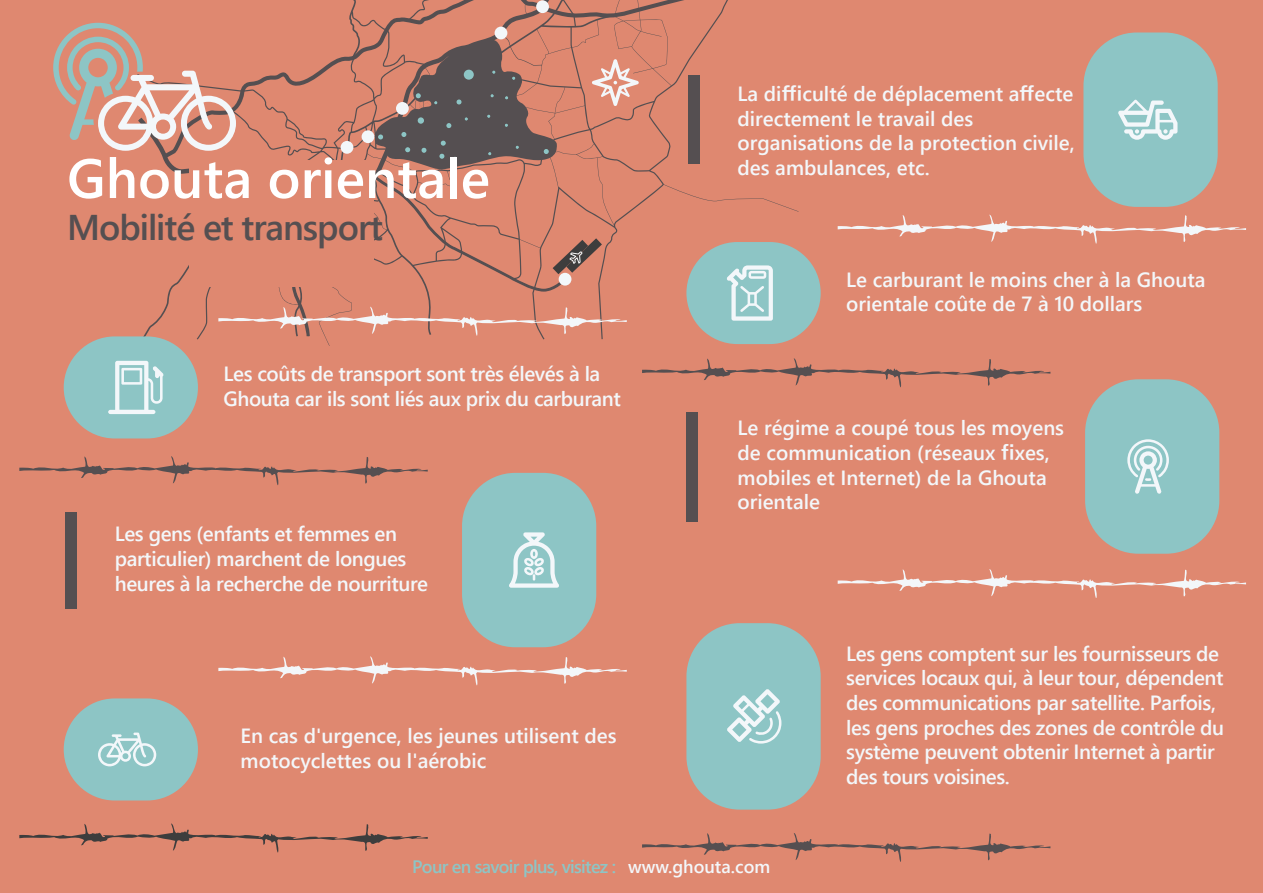
<style>
.page{position:relative;width:1263px;height:893px;background:#df8870}
.page>*{position:absolute;margin:0;border:0;box-sizing:border-box;transform-origin:0 0}
.t1{font:700 55.35px "Yu Gothic UI";color:#fff}
.t2{font:700 35.7px "Yu Gothic UI";letter-spacing:-.03em;color:#554f51}
.t3{font:700 20.55px/24.6px "Yu Gothic UI";letter-spacing:-.02em;color:#f3f7fa}
.t4{font:700 20.55px/24.6px "Yu Gothic UI";color:#f3f7fa}
.t5{font:700 18px "Yu Gothic UI";letter-spacing:-.04em;color:#8dc5c5}
.s1{color:#f3f7fa}
</style>
<div class="page">
<svg style="left:197px;top:0;width:602px;height:346px"></svg>
<svg style="left:218px;top:656px;width:409px;height:29px"></svg>
<svg style="left:19px;top:823px;width:409px;height:29px"></svg>
<svg style="left:19px;top:456px;width:409px;height:29px"></svg>
<svg style="left:642px;top:358px;width:408px;height:29px"></svg>
<svg style="left:642px;top:833px;width:408px;height:29px"></svg>
<svg style="left:838px;top:215px;width:408px;height:29px"></svg>
<svg style="left:838px;top:569px;width:408px;height:29px"></svg>
<div style="left:65px;top:512px;width:12px;height:96px;background:#554f51"></div>
<div style="left:688px;top:76px;width:12px;height:88px;background:#554f51"></div>
<div style="left:686px;top:412px;width:11px;height:109px;background:#554f51"></div>
<div style="left:462px;top:473px;width:134px;height:174px;background:#8dc5c5;border-radius:53px"></div>
<div style="left:64px;top:336px;width:134px;height:102px;background:#8dc5c5;border-radius:51px"></div>
<div style="left:64px;top:698px;width:134px;height:102px;background:#8dc5c5;border-radius:51px"></div>
<div style="left:686px;top:242px;width:135px;height:102px;background:#8dc5c5;border-radius:51px"></div>
<div style="left:686px;top:623px;width:135px;height:187px;background:#8dc5c5;border-radius:53px"></div>
<div style="left:1083px;top:33px;width:135px;height:174px;background:#8dc5c5;border-radius:53px"></div>
<div style="left:1085px;top:379px;width:134px;height:175px;background:#8dc5c5;border-radius:53px"></div>
<svg style="left:727px;top:265px;width:46px;height:56px"></svg>
<svg style="left:98px;top:733px;width:58px;height:33px"></svg>
<svg style="left:108px;top:361px;width:56px;height:53px"></svg>
<svg style="left:1118px;top:100px;width:59px;height:40px"></svg>
<svg style="left:509px;top:532px;width:50px;height:56px"></svg>
<svg style="left:727px;top:689px;width:54px;height:55px"></svg>
<svg style="left:1127px;top:439px;width:42px;height:55px"></svg>
<svg style="left:53px;top:0;width:586px;height:336px"></svg>
<div style="left:189px;top:160px;width:185px;height:127px;background:#df8870"></div>
<h1 class="t1" style="left:67px;top:147px;width:424px">Ghouta orientale</h1>
<h2 class="t2" style="left:67px;top:207px;width:317px">Mobilité et transport</h2>
<p class="t3" style="left:224px;top:362px;width:399px">Les coûts de transport sont très élevés à la<br>Ghouta car ils sont liés aux prix du carburant</p>
<p class="t3" style="left:115px;top:522px;width:315px">Les gens (enfants et femmes en particulier) marchent de longues heures à la recherche de nourriture</p>
<p class="t4" style="left:241px;top:724px;width:378px">En cas d'urgence, les jeunes utilisent des motocyclettes ou l'aérobic</p>
<p class="t4" style="left:737px;top:81px;width:339px">La difficulté de déplacement affecte directement le travail des organisations de la protection civile, des ambulances, etc.</p>
<p class="t4" style="left:846px;top:267px;width:361px">Le carburant le moins cher à la Ghouta orientale coûte de 7 à 10 dollars</p>
<p class="t4" style="left:737px;top:416px;width:328px">Le régime a coupé tous les moyens de communication (réseaux fixes, mobiles et Internet) de la Ghouta orientale</p>
<p class="t3" style="left:846px;top:641px;width:379px">Les gens comptent sur les fournisseurs de services locaux qui, à leur tour, dépendent des communications par satellite. Parfois, les gens proches des zones de contrôle du système peuvent obtenir Internet à partir des tours voisines.</p>
<p class="t5" style="left:412px;top:856px;width:360px">Pour en savoir plus, visitez : <span class="s1">www.ghouta.com</span></p>
</div>
